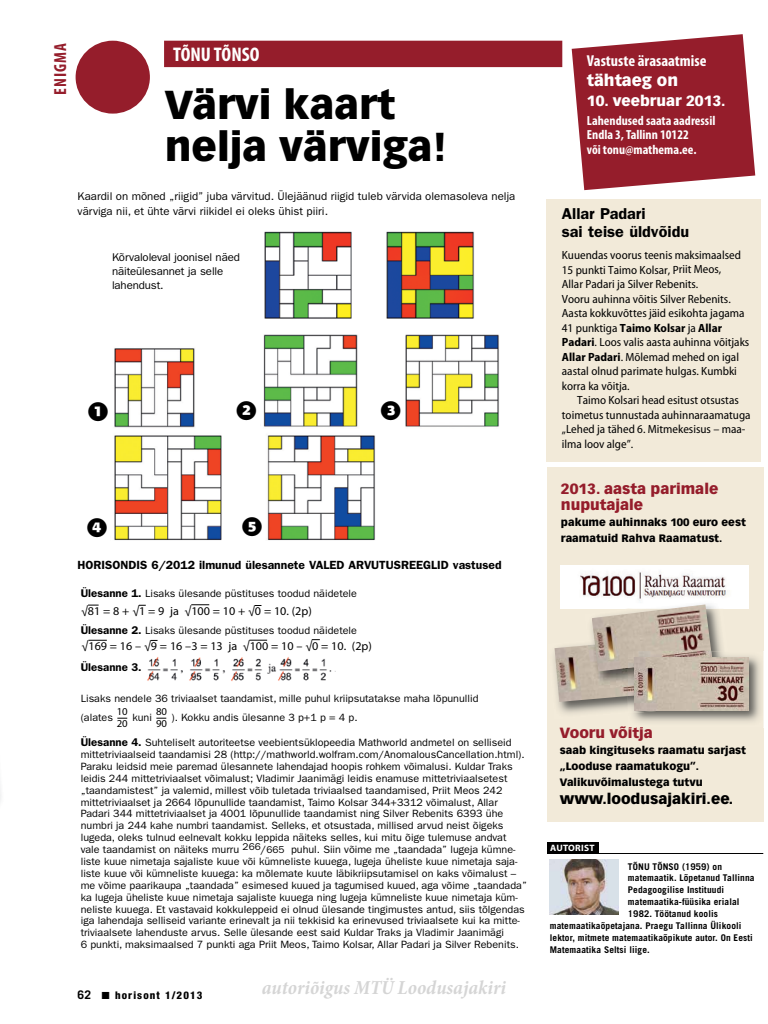
<style>
.page{position:relative;width:768px;height:1024px;background:#fff}
.page>*{position:absolute;margin:0;border:0;box-sizing:border-box;transform-origin:0 0}
.t1{font:900 39.6px/42.3px "Vectora LT Std";color:#000}
.t2{font:700 26.4px "Fedra Sans Std";color:#000}
.t3{font:italic 700 condensed 20px "Minion Pro";color:rgb(204 204 204/.82)}
.t4{font:700 condensed 19.8px "Myriad Pro";color:#fff}
.t5{font:700 condensed 17.5px "Myriad Pro";letter-spacing:.065em;color:#951d2b}
.t6{font:600 15.9px/17.2px "Franklin Gothic";color:#000}
.t7{font:700 condensed 15.9px "Myriad Pro";color:#fff}
.t8{font:900 15.9px "Vectora LT Std";color:#fff}
.t9{font:900 14.5px/15.9px "Vectora LT Std";color:#951d2b}
.t10{font:900 14.5px "Vectora LT Std";color:#000}
.t11{font:900 14.5px "Vectora LT Std";color:#fff}
.t12{font:700 condensed 13.2px/14.5px "Myriad Pro";color:#fff}
.t13{font:semi-condensed 11.9px/14.5px "Myriad Pro";color:#000}
.t14{font:11.9px "Myriad Pro";color:#000}
.t15{font:600 11.9px "Franklin Gothic";color:#000}
.t16{font:11.2px/13.9px "Franklin Gothic";color:#000}
.t17{font:600 11.2px "Franklin Gothic";color:#000}
.t18{font:10.6px/11.9px "Franklin Gothic";color:#000}
.t19{font:900 10.6px/15.9px "Vectora LT Std";color:#000}
.t20{font:800 condensed 10.6px "Helvetica Neue";letter-spacing:.105em;color:#000}
.t21{font:10.6px/11.9px "Myriad Pro";letter-spacing:-.01em;color:#000}
.t22{font:700 9.2px "Trade Gothic";letter-spacing:.01em;color:#000}
.t23{font:700 9.2px "Myriad Pro";letter-spacing:.025em;color:#fff}
.s1{font-weight:600;font-size:11.2px}
.s2{font-size:9.9px}
.s3{font-family:"Trade Gothic";font-weight:700;font-stretch:normal;font-size:11.9px}
.s4{font-family:"Swift Metro";font-weight:400;font-stretch:normal}
.s5{font-weight:700}
</style>
<div class="page">
<div style="left:547px;top:199px;width:214px;height:262px;background:#f2ead9"></div>
<div style="left:547px;top:468px;width:217px;height:354px;background:#f2ead9"></div>
<svg style="left:572px;top:34px;width:183px;height:156px;background:#a43e4a"></svg>
<div style="left:76px;top:41px;width:74px;height:73px;background:#951d2b;border-radius:50%"></div>
<div style="left:164px;top:41px;width:398px;height:26px;background:#951d2b"></div>
<div style="left:548px;top:842px;width:51px;height:12px;background:#000"></div>
<hr style="left:548px;top:853px;width:215px;height:1px;background:#000">
<img style="left:549px;top:860px;width:69px;height:55px">
<svg style="left:191px;top:604px;width:18px;height:1px"></svg>
<svg style="left:88px;top:640px;width:19px;height:1px"></svg>
<svg style="left:249px;top:640px;width:18px;height:1px"></svg>
<img style="left:264px;top:231px;width:210px;height:88px">
<img style="left:114px;top:334px;width:385px;height:206px">
<img style="left:147px;top:657px;width:189px;height:24px">
<div style="left:226px;top:398px;width:33px;height:33px;background:#fff"></div>
<div style="left:364px;top:399px;width:39px;height:33px;background:#fff"></div>
<div style="left:226px;top:514px;width:39px;height:33px;background:#fff"></div>
<div style="left:560px;top:566px;width:188px;height:43px;background:#fff"></div>
<img style="left:580px;top:572px;width:146px;height:26px">
<img style="left:554px;top:648px;width:74px;height:66px">
<img style="left:555px;top:645px;width:73px;height:57px">
<img style="left:584px;top:609px;width:138px;height:52px">
<img style="left:628px;top:597px;width:95px;height:12px">
<img style="left:588px;top:638px;width:40px;height:52px">
<img style="left:592px;top:604px;width:120px;height:68px">
<img style="left:628px;top:651px;width:136px;height:77px">
<svg style="left:629px;top:727px;width:14px;height:1px"></svg>
<img style="left:628px;top:696px;width:64px;height:17px">
<img style="left:628px;top:686px;width:6px;height:10px">
<img style="left:712px;top:651px;width:19px;height:6px">
<img style="left:628px;top:668px;width:6px;height:18px">
<img style="left:628px;top:651px;width:84px;height:17px">
<img style="left:634px;top:657px;width:115px;height:54px">
<h3 class="t5" style="left:49px;top:95px;width:54px;rotate:-90deg">ENIGMA</h3>
<h3 class="t4" style="left:173px;top:42px;width:88px">TÕNU TÕNSO</h3>
<h1 class="t1" style="left:165px;top:84px;width:284px">Värvi kaart nelja värviga!</h1>
<p class="t16" style="left:78px;top:189px;width:439px;line-height:14.5px">Kaardil on mõned „riigid” juba värvitud. Ülejäänud riigid tuleb värvida olemasoleva nelja värviga nii, et ühte värvi riikidel ei oleks ühist piiri.</p>
<p class="t16" style="left:112px;top:251px;width:129px">Kõrvaloleval joonisel näed näiteülesannet ja selle lahendust.</p>
<h2 class="t2" style="left:87px;top:395px;width:24px">➊</h2>
<h2 class="t2" style="left:235px;top:394px;width:24px">➋</h2>
<h2 class="t2" style="left:379px;top:395px;width:24px">➌</h2>
<h2 class="t2" style="left:86px;top:511px;width:24px">➍</h2>
<h2 class="t2" style="left:241px;top:510px;width:24px">➎</h2>
<p class="t15" style="left:78px;top:558px;width:425px">HORISONDIS 6/2012 ilmunud ülesannete VALED ARVUTUSREEGLID vastused</p>
<p class="t18" style="left:81px;top:587px;width:278px"><span class="s1">Ülesanne 1.</span> Lisaks ülesande püstituses toodud näidetele</p>
<p class="t18" style="left:81px;top:624px;width:278px"><span class="s1">Ülesanne 2.</span> Lisaks ülesande püstituses toodud näidetele</p>
<p class="t17" style="left:81px;top:660px;width:62px">Ülesanne 3.</p>
<p class="t18" style="left:81px;top:690px;width:399px;line-height:18.5px">Lisaks nendele 36 triviaalset taandamist, mille puhul kriipsutatakse maha lõpunullid (alates</p>
<p class="t14" style="left:81px;top:603px;width:232px">√81 = 8 + √1 = 9 ja √100 = 10 + √0 = 10. (2p)</p>
<p class="t14" style="left:82px;top:639px;width:292px">√169 = 16 – √9 = 16 –3 = 13 ja √100 = 10 – √0 = 10. (2p)</p>
<p class="t21" style="left:117px;top:705px;width:12px">10<br>20</p>
<p class="t21" style="left:156px;top:706px;width:12px">80<br>90</p>
<p class="t18" style="left:132px;top:711px;width:21px">kuni</p>
<p class="t18" style="left:171px;top:711px;width:188px">). Kokku andis ülesanne 3 p+1 p = 4 p.</p>
<p class="t18" style="left:81px;top:737px;width:448px"><span class="s1">Ülesanne 4.</span> Suhteliselt autoriteetse veebientsüklopeedia Mathworld andmetel on selliseid mittetriviaalseid taandamisi 28 (http://mathworld.wolfram.com/AnomalousCancellation.html).<br>Paraku leidsid meie paremad ülesannete lahendajad hoopis rohkem võimalusi. Kuldar Traks leidis 244 mittetriviaalset võimalust; Vladimir Jaanimägi leidis enamuse mittetriviaalsetest „taandamistest” ja valemid, millest võib tuletada triviaalsed taandamised, Priit Meos 242 mittetriviaalset ja 2664 lõpunullide taandamist, Taimo Kolsar 344+3312 võimalust, Allar Padari 344 mittetriviaalset ja 4001 lõpunullide taandamist ning Silver Rebenits 6393 ühe numbri ja 244 kahe numbri taandamist. Selleks, et otsustada, millised arvud neist õigeks lugeda, oleks tulnud eelnevalt kokku leppida näiteks selles, kui mitu õige tulemuse andvat vale taandamist on näiteks murru <sup>266</sup>/<span class="s2">665</span> puhul. Siin võime me „taandada” lugeja kümne&shy;liste kuue nimetaja sajaliste kuue või kümneliste kuuega, lugeja üheliste kuue nimetaja saja&shy;liste kuue või kümneliste kuuega: ka mõlemate kuute läbikriipsutamisel on kaks võimalust – me võime paarikaupa „taandada” esimesed kuued ja tagumised kuued, aga võime „taandada” ka lugeja üheliste kuue nimetaja sajaliste kuuega ning lugeja kümneliste kuue nimetaja küm&shy;neliste kuuega. Et vastavaid kokkuleppeid ei olnud ülesande tingimustes antud, siis tõlgendas iga lahendaja selliseid variante erinevalt ja nii tekkisid ka erinevused triviaalsete kui ka mitte&shy;triviaalsete lahenduste arvus. Selle ülesande eest said Kuldar Traks ja Vladimir Jaanimägi<br>6 punkti, maksimaalsed 7 punkti aga Priit Meos, Taimo Kolsar, Allar Padari ja Silver Rebenits.</p>
<p class="t20" style="left:78px;top:989px;width:126px"><span class="s3">62</span> <span class="s4">Δ</span> horisont 1/2013</p>
<h3 class="t3" style="left:262px;top:973px;width:246px">autoriõigus MTÜ Loodusajakiri</h3>
<h3 class="t7" style="left:587px;top:51px;width:121px">Vastuste ärasaatmise</h3>
<h3 class="t8" style="left:587px;top:71px;width:93px">tähtaeg on</h3>
<h3 class="t11" style="left:587px;top:92px;width:140px">10. veebruar 2013.</h3>
<p class="t12" style="left:587px;top:113px;width:130px">Lahendused saata aadressil<br>Endla 3, Tallinn 10122<br>või tonu@mathema.ee.</p>
<h3 class="t6" style="left:562px;top:205px;width:129px">Allar Padari<br>sai teise üldvõidu</h3>
<p class="t13" style="left:562px;top:248px;width:189px">Kuuendas voorus teenis maksimaalsed 15 punkti Taimo Kolsar, Priit Meos,<br>Allar Padari ja Silver Rebenits.<br>Vooru auhinna võitis Silver Rebenits.<br>Aasta kokkuvõttes jäid esikohta jagama 41 punktiga <span class="s5">Taimo Kolsar</span> ja <span class="s5">Allar Padari</span>. Loos valis aasta auhinna võitjaks <span class="s5">Allar Padari</span>. Mõlemad mehed on igal aastal olnud parimate hulgas. Kumbki korra ka võitja.</p>
<p class="t13" style="left:562px;top:393px;width:190px;text-indent:15px">Taimo Kolsari head esitust otsustas toimetus tunnustada auhinnaraamatuga „Lehed ja tähed 6. Mitmekesisus – maa&shy;ilma loov alge”.</p>
<h3 class="t9" style="left:561px;top:481px;width:159px">2013. aasta parimale nuputajale</h3>
<p class="t19" style="left:561px;top:514px;width:186px">pakume auhinnaks 100 euro eest raamatuid Rahva Raamatust.</p>
<h3 class="t9" style="left:560px;top:725px;width:94px">Vooru võitja</h3>
<p class="t19" style="left:560px;top:742px;width:188px">saab kingituseks raamatu sarjast „Looduse raamatukogu”.<br>Valikuvõimalustega tutvu</p>
<h3 class="t10" style="left:560px;top:790px;width:175px">www.loodusajakiri.ee.</h3>
<p class="t23" style="left:550px;top:842px;width:46px">AUTORIST</p>
<p class="t22" style="left:628px;top:861px;width:96px">TÕNU TÕNSO (1959) on</p>
<p class="t22" style="left:628px;top:873px;width:128px">matemaatik. Lõpetanud Tallinna</p>
<p class="t22" style="left:628px;top:884px;width:98px">Pedagoogilise Instituudi</p>
<p class="t22" style="left:628px;top:896px;width:113px">matemaatika-füüsika erialal</p>
<p class="t22" style="left:628px;top:908px;width:92px">1982. Töötanud koolis</p>
<p class="t22" style="left:550px;top:920px;width:193px">matemaatikaõpetajana. Praegu Tallinna Ülikooli</p>
<p class="t22" style="left:550px;top:932px;width:205px">lektor, mitmete matemaatikaõpikute autor. On Eesti</p>
<p class="t22" style="left:550px;top:944px;width:101px">Matemaatika Seltsi liige.</p>
</div>
